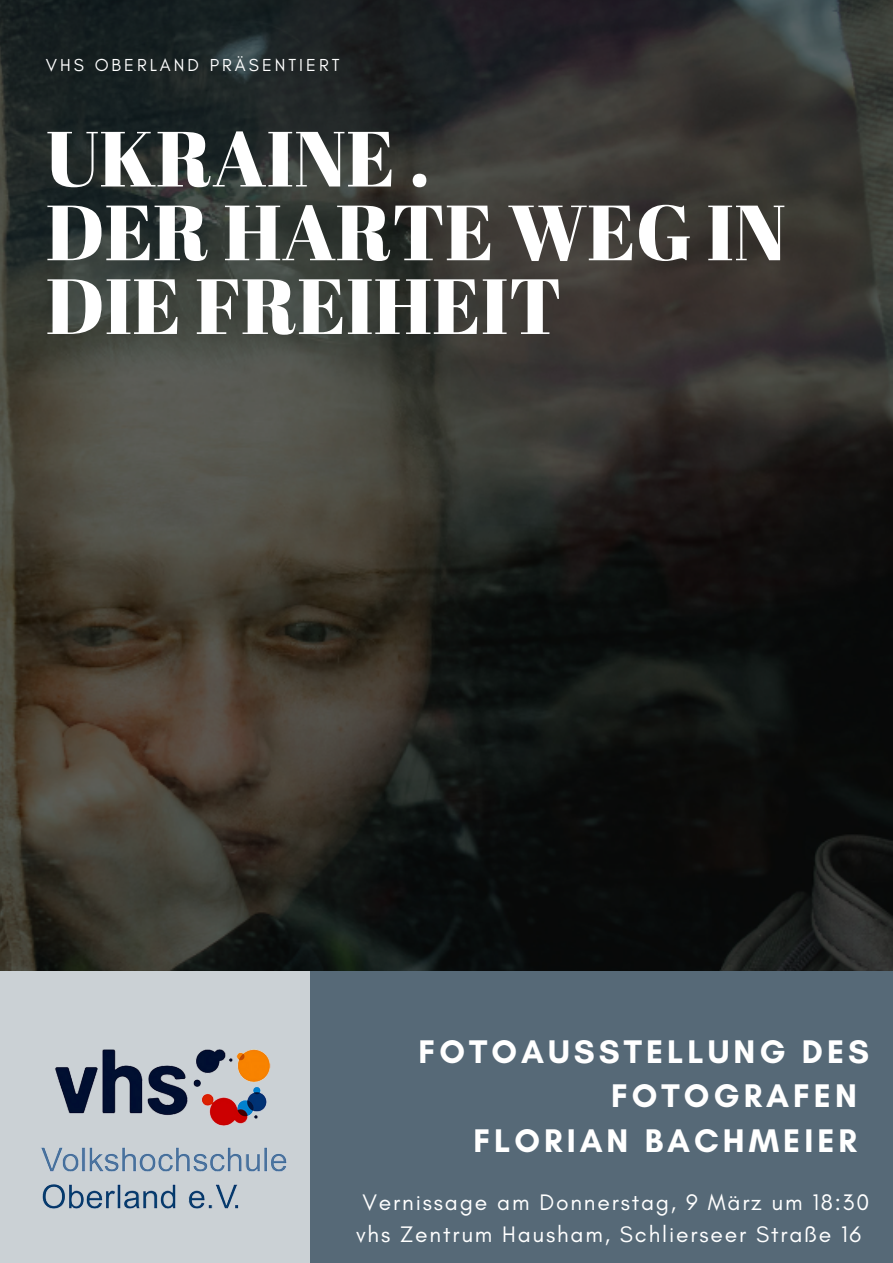
<style>
.page{position:relative;width:893px;height:1263px;background:#fff}
.page>*{position:absolute;margin:0;border:0;box-sizing:border-box;transform-origin:0 0}
.t1{font:78px/73.7px "Abril Fatface";color:#fff}
.t2{font:700 33.3px "Glacial Indifference";letter-spacing:.12em;color:#fff}
.t3{font:22.88px/31.8px "Glacial Indifference";letter-spacing:.08em;color:#fff}
.t4{font:17.7px "Glacial Indifference";letter-spacing:.17em;color:#fff}
</style>
<div class="page">
<img style="left:0;top:0;width:893px;height:971px">
<div style="left:0;top:971px;width:893px;height:292px;background:#566977"></div>
<img style="left:0;top:971px;width:310px;height:292px">
<p class="t4" style="left:46px;top:54px;width:295px">VHS OBERLAND PRÄSENTIERT</p>
<h1 class="t1" style="left:46px;top:120px;width:742px">UKRAINE .<br>DER HARTE WEG IN<br>DIE FREIHEIT</h1>
<h2 class="t2" style="left:418px;top:1031px;width:452px">FOTOAUSSTELLUNG DES</h2>
<h2 class="t2" style="left:611px;top:1075px;width:247px">FOTOGRAFEN</h2>
<h2 class="t2" style="left:473px;top:1120px;width:385px">FLORIAN BACHMEIER</h2>
<p class="t3" style="left:356px;top:1186px;width:514px">Vernissage am Donnerstag, 9 März um 18:30 vhs Zentrum Hausham, Schlierseer Straße 16</p>
</div>
